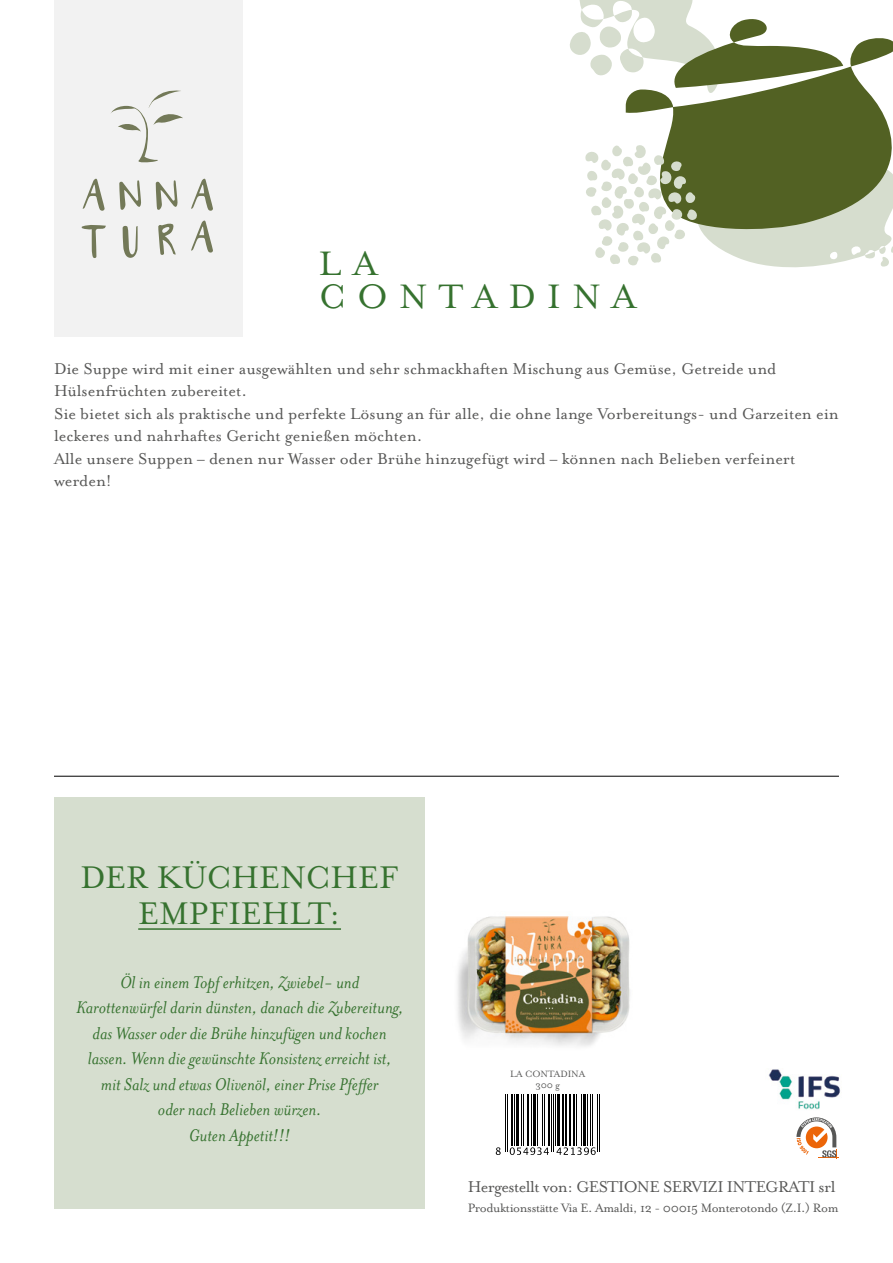
<style>
.page{position:relative;width:893px;height:1263px;background:#fff}
.page>*{position:absolute;margin:0;border:0;box-sizing:border-box;transform-origin:0 0}
.t1{font:39px/33px "Mrs Eaves OT";letter-spacing:.285em;color:#36722f}
.t2{font:36px/36px "Mrs Eaves OT";color:#36722f;text-align:center}
.t3{font:italic 19.5px/25.5px "Mrs Eaves OT";color:#36722f;text-align:center}
.t4{font:18px/22.5px "Mrs Eaves OT";color:#575756}
.t5{font:18px "Mrs Eaves OT";letter-spacing:-.03em;color:#575756}
.t6{font:13.95px "Mrs Eaves OT";letter-spacing:-.025em;color:#575756}
.t7{font:10.5px/10.5px "Mrs Eaves OT";color:#575756;text-align:center}
</style>
<div class="page">
<img style="left:457px;top:916px;width:173px;height:131px">
<div style="left:54px;top:797px;width:371px;height:412px;background:#d6decf"></div>
<hr style="left:54px;top:776px;width:785px;height:1px;background:#000">
<svg style="left:510px;top:1147px;width:39px;height:8px"></svg>
<svg style="left:556px;top:1147px;width:40px;height:8px"></svg>
<svg style="left:496px;top:1147px;width:5px;height:8px"></svg>
<hr style="left:505px;top:1094px;width:1px;height:57px;background:#000">
<hr style="left:507px;top:1094px;width:1px;height:57px;background:#000">
<hr style="left:511px;top:1094px;width:2px;height:52px;background:#000">
<hr style="left:514px;top:1094px;width:1px;height:52px;background:#000">
<hr style="left:516px;top:1094px;width:3px;height:52px;background:#000">
<hr style="left:521px;top:1094px;width:1px;height:52px;background:#000">
<hr style="left:523px;top:1094px;width:1px;height:52px;background:#000">
<hr style="left:527px;top:1094px;width:2px;height:52px;background:#000">
<hr style="left:531px;top:1094px;width:1px;height:52px;background:#000">
<hr style="left:533px;top:1094px;width:3px;height:52px;background:#000">
<hr style="left:537px;top:1094px;width:1px;height:52px;background:#000">
<hr style="left:542px;top:1094px;width:1px;height:52px;background:#000">
<hr style="left:544px;top:1094px;width:1px;height:52px;background:#000">
<hr style="left:548px;top:1094px;width:2px;height:52px;background:#000">
<hr style="left:551px;top:1094px;width:1px;height:57px;background:#000">
<hr style="left:553px;top:1094px;width:1px;height:57px;background:#000">
<hr style="left:555px;top:1094px;width:1px;height:52px;background:#000">
<hr style="left:557px;top:1094px;width:3px;height:52px;background:#000">
<hr style="left:562px;top:1094px;width:2px;height:52px;background:#000">
<hr style="left:565px;top:1094px;width:2px;height:52px;background:#000">
<hr style="left:569px;top:1094px;width:2px;height:52px;background:#000">
<hr style="left:573px;top:1094px;width:2px;height:52px;background:#000">
<hr style="left:576px;top:1094px;width:1px;height:52px;background:#000">
<hr style="left:581px;top:1094px;width:1px;height:52px;background:#000">
<hr style="left:583px;top:1094px;width:3px;height:52px;background:#000">
<hr style="left:587px;top:1094px;width:1px;height:52px;background:#000">
<hr style="left:590px;top:1094px;width:1px;height:52px;background:#000">
<hr style="left:592px;top:1094px;width:1px;height:52px;background:#000">
<hr style="left:597px;top:1094px;width:1px;height:57px;background:#000">
<hr style="left:599px;top:1094px;width:1px;height:57px;background:#000">
<svg style="left:796px;top:1117px;width:43px;height:42px"></svg>
<img style="left:768px;top:1069px;width:73px;height:41px">
<div style="left:54px;top:0;width:189px;height:337px;background:#f2f2f2"></div>
<svg style="left:119px;top:180px;width:22px;height:30px"></svg>
<svg style="left:123px;top:225px;width:15px;height:33px"></svg>
<svg style="left:83px;top:178px;width:22px;height:33px"></svg>
<svg style="left:81px;top:225px;width:25px;height:33px"></svg>
<svg style="left:111px;top:90px;width:72px;height:73px"></svg>
<svg style="left:191px;top:178px;width:22px;height:33px"></svg>
<svg style="left:191px;top:220px;width:22px;height:33px"></svg>
<svg style="left:156px;top:180px;width:22px;height:30px"></svg>
<svg style="left:158px;top:223px;width:18px;height:32px"></svg>
<svg style="left:626px;top:38px;width:267px;height:104px;fill:#526123"></svg>
<svg style="left:570px;top:0;width:273px;height:111px"></svg>
<svg style="left:585px;top:142px;width:308px;height:126px"></svg>
<hr style="left:138px;top:928px;width:203px;height:2px;background:#36722f">
<h1 class="t1" style="left:319px;top:247px;width:318px">L A<br>CONTADINA</h1>
<p class="t4" style="left:54px;top:357px;width:786px">Die Suppe wird mit einer ausgewählten und sehr schmackhaften Mischung aus Gemüse, Getreide und Hülsenfrüchten zubereitet.<br>Sie bietet sich als praktische und perfekte Lösung an für alle, die ohne lange Vorbereitungs- und Garzeiten ein leckeres und nahrhaftes Gericht genießen möchten.<br>Alle unsere Suppen – denen nur Wasser oder Brühe hinzugefügt wird – können nach Belieben verfeinert werden!</p>
<h2 class="t2" style="left:80px;top:859px;width:320px">DER KÜCHENCHEF<br>EMPFIEHLT:</h2>
<p class="t3" style="left:76px;top:969px;width:329px">Öl in einem Topf erhitzen, Zwiebel- und Karottenwürfel darin dünsten, danach die Zubereitung, das Wasser oder die Brühe hinzufügen und kochen lassen. Wenn die gewünschte Konsistenz erreicht ist, mit Salz und etwas Olivenöl, einer Prise Pfeffer<br>oder nach Belieben würzen.<br>Guten Appetit!!!</p>
<p class="t7" style="left:510px;top:1069px;width:77px">LA CONTADINA<br>300 g</p>
<p class="t5" style="left:468px;top:1176px;width:369px">Hergestellt von: GESTIONE SERVIZI INTEGRATI srl</p>
<p class="t6" style="left:468px;top:1199px;width:372px">Produktionsstätte Via E. Amaldi, 12 - 00015 Monterotondo (Z.I.) Rom</p>
</div>
